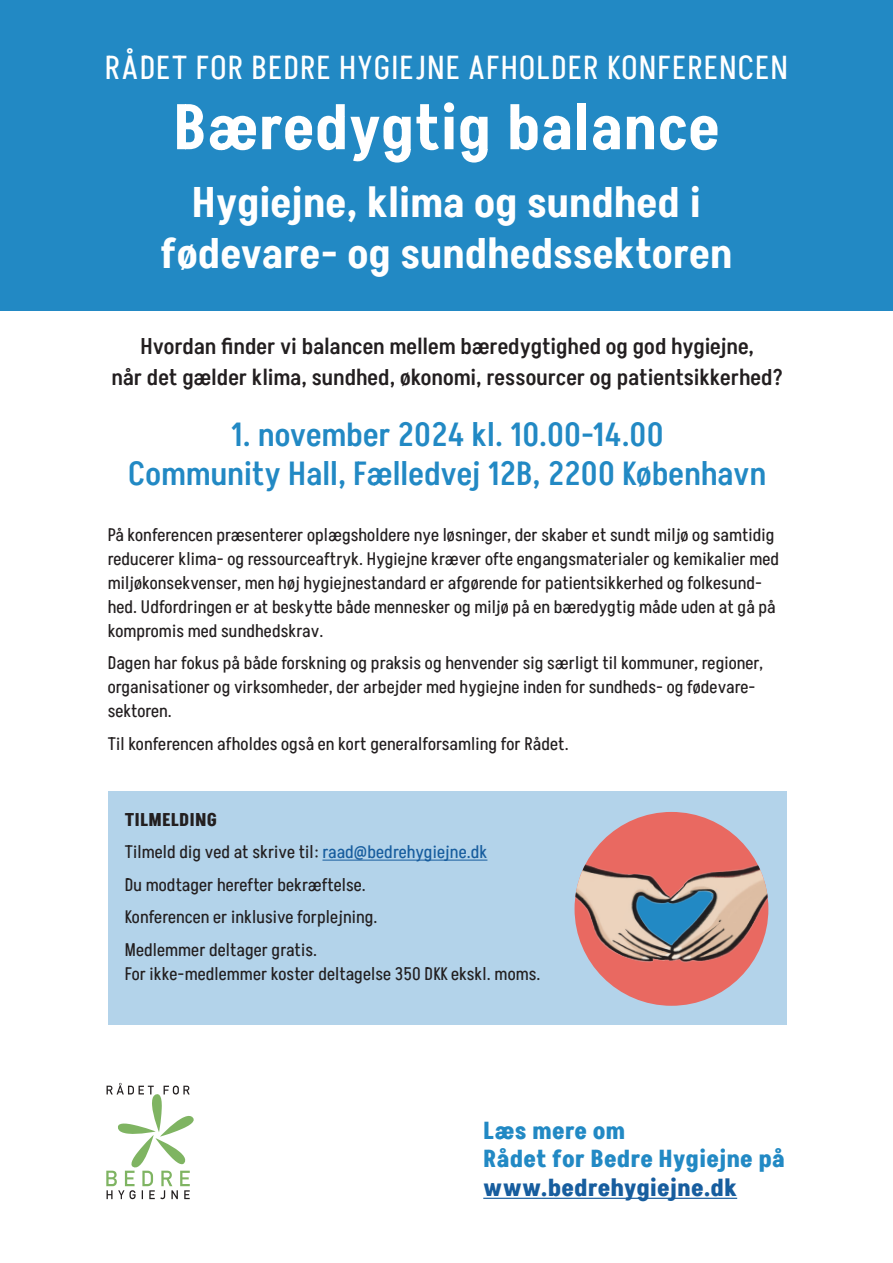
<style>
.page{position:relative;width:893px;height:1263px;background:#fff}
.page>*{position:absolute;margin:0;border:0;box-sizing:border-box;transform-origin:0 0}
.t1{font:600 63px "Akshar";color:#fff}
.t2{font:600 42px/51px "Akshar";color:#fff;text-align:center}
.t3{font:500 33px/39px "Akshar";color:#2289c4;text-align:center}
.t4{font:33px "Akshar";letter-spacing:.035em;color:#fff}
.t5{font:700 24px/28.5px "Akshar";letter-spacing:.005em;color:#2289c4}
.t6{font:700 24px "Akshar";color:#175d9e}
.t7{font:500 22.5px/31.5px "Akshar";color:#231f20;text-align:center}
.t8{font:18px/24px "Akshar";letter-spacing:.01em;color:#231f20}
.s1{font-weight:700}
.s2{color:#175d9e}
</style>
<div class="page">
<div style="left:0;top:0;width:893px;height:310px;background:#2289c4"></div>
<svg style="left:106px;top:1083px;width:88px;height:116px"></svg>
<div style="left:108px;top:791px;width:679px;height:234px;background:#b3d3ea"></div>
<hr style="left:322px;top:860px;width:165px;height:1px;background:#175d9e">
<hr style="left:483px;top:1198px;width:254px;height:1px;background:#175d9e">
<div style="left:575px;top:812px;width:193px;height:194px;background:#e96961;border-radius:50%"></div>
<img style="left:575px;top:824px;width:193px;height:148px">
<h3 class="t4" style="left:105px;top:47px;width:685px">RÅDET FOR BEDRE HYGIEJNE AFHOLDER KONFERENCEN</h3>
<h1 class="t1" style="left:173px;top:85px;width:548px">Bæredygtig balance</h1>
<h2 class="t2" style="left:161px;top:178px;width:573px">Hygiejne, klima og sundhed i fødevare- og sundhedssektoren</h2>
<p class="t7" style="left:111px;top:331px;width:673px">Hvordan finder vi balancen mellem bæredygtighed og god hygiejne,<br>når det gælder klima, sundhed, økonomi, ressourcer og patientsikkerhed?</p>
<h3 class="t3" style="left:128px;top:415px;width:639px">1. november 2024 kl. 10.00-14.00<br>Community Hall, Fælledvej 12B, 2200 København</h3>
<p class="t8" style="left:108px;top:523px;width:673px">På konferencen præsenterer oplægsholdere nye løsninger, der skaber et sundt miljø og samtidig reducerer klima- og ressourceaftryk. Hygiejne kræver ofte engangsmaterialer og kemikalier med miljøkonsekvenser, men høj hygiejnestandard er afgørende for patientsikkerhed og folkesund&shy;hed. Udfordringen er at beskytte både mennesker og miljø på en bæredygtig måde uden at gå på kompromis med sundhedskrav.</p>
<p class="t8" style="left:108px;top:651px;width:657px">Dagen har fokus på både forskning og praksis og henvender sig særligt til kommuner, regioner, organisationer og virksomheder, der arbejder med hygiejne inden for sundheds- og fødevare&shy;sektoren.</p>
<p class="t8" style="left:108px;top:732px;width:462px">Til konferencen afholdes også en kort generalforsamling for Rådet.</p>
<p class="t8" style="left:125px;top:803px;width:364px;line-height:32.5px"><span class="s1">TILMELDING<br></span>Tilmeld dig ved at skrive til: <span class="s2">raad@bedrehygiejne.dk </span>Du modtager herefter bekræftelse.<br>Konferencen er inklusive forplejning.<br>Medlemmer deltager gratis.</p>
<p class="t8" style="left:125px;top:962px;width:417px">For ikke-medlemmer koster deltagelse 350 DKK ekskl. moms.</p>
<h3 class="t5" style="left:483px;top:1116px;width:303px">Læs mere om<br>Rådet for Bedre Hygiejne på</h3>
<h3 class="t6" style="left:483px;top:1170px;width:255px">www.bedrehygiejne.dk</h3>
</div>
